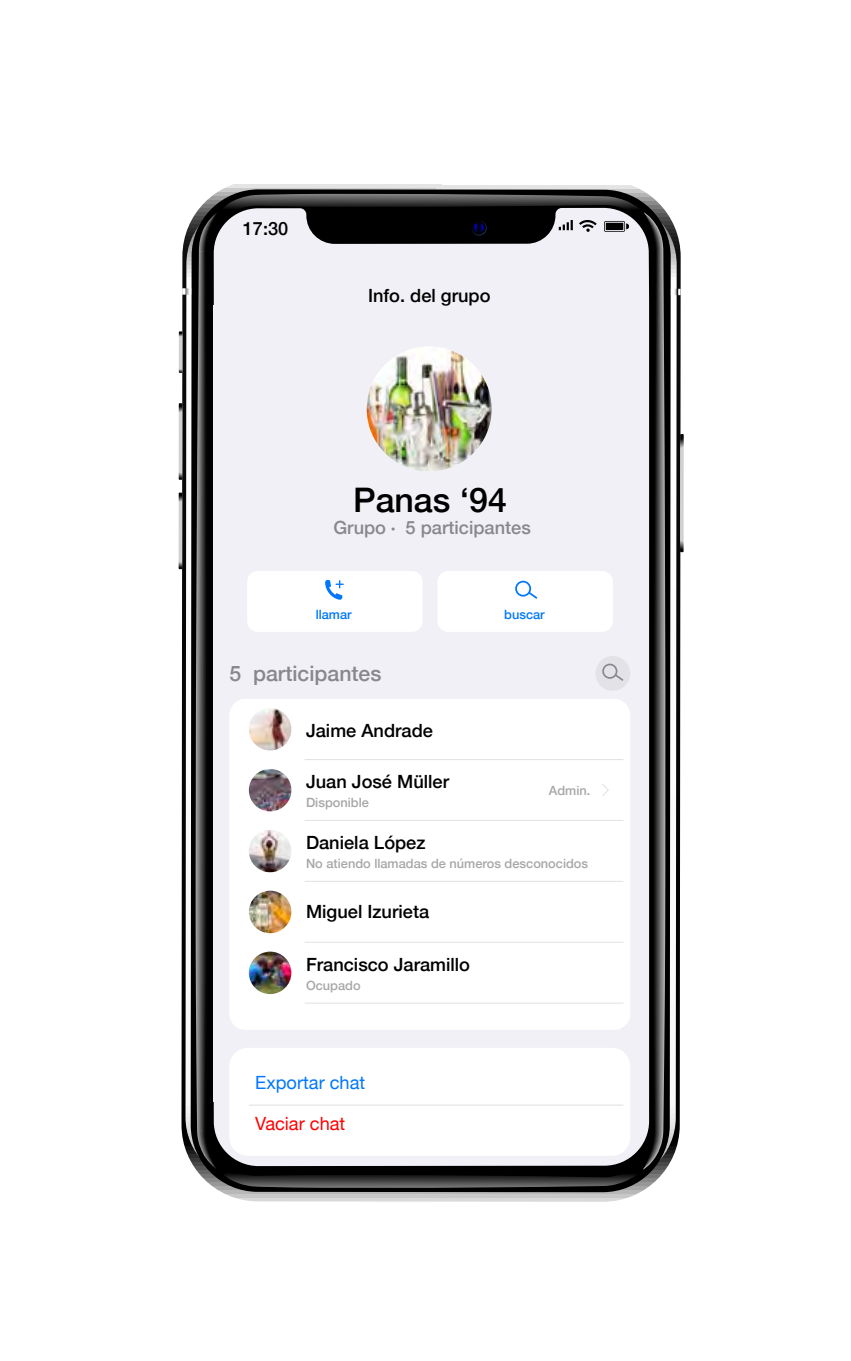
<style>
.page{position:relative;width:851px;height:1361px;background:#fff}
.page>*{position:absolute;margin:0;border:0;box-sizing:border-box;transform-origin:0 0}
.t1{font:500 33.8px "Helvetica Neue";color:#000}
.t2{font:500 21.2px "Helvetica Neue";color:#88878e}
.t3{font:500 18.2px "Helvetica Neue";color:#000}
.t4{font:500 18.2px "Helvetica Neue";color:#88878e}
.t5{font:18.2px "Helvetica Neue";color:#0077fc}
.t6{font:18.2px "Helvetica Neue";color:#ff0003}
.t7{font:500 12.8px "Helvetica Neue";color:#a7a7a8}
.t8{font:500 12.8px "Helvetica Neue";color:#0077fc}
.s1{font-size:8.6px}
</style>
<div class="page">
<svg style="left:178px;top:194px;width:505px;height:994px"></svg>
<img style="left:249px;top:708px;width:42px;height:42px;border-radius:21px">
<img style="left:249px;top:769px;width:42px;height:42px;border-radius:21px">
<p class="t3" style="left:243px;top:214px;width:47px">17:30</p>
<p class="t3" style="left:368px;top:281px;width:124px">Info. del grupo</p>
<h1 class="t1" style="left:353px;top:473px;width:155px">Panas ‘94</h1>
<p class="t4" style="left:333px;top:513px;width:199px">Grupo <span class="s1">•</span> 5 participantes</p>
<p class="t8" style="left:316px;top:604px;width:37px">llamar</p>
<p class="t8" style="left:504px;top:604px;width:42px">buscar</p>
<p class="t2" style="left:229px;top:656px;width:153px">5 participantes</p>
<p class="t3" style="left:306px;top:716px;width:128px">Jaime Andrade</p>
<p class="t3" style="left:306px;top:767px;width:145px">Juan José Müller</p>
<p class="t7" style="left:306px;top:792px;width:64px">Disponible</p>
<p class="t7" style="left:548px;top:780px;width:43px">Admin.</p>
<p class="t3" style="left:306px;top:828px;width:121px">Daniela López</p>
<p class="t7" style="left:306px;top:853px;width:283px">No atiendo llamadas de números desconocidos</p>
<p class="t3" style="left:306px;top:896px;width:125px">Miguel Izurieta</p>
<p class="t3" style="left:306px;top:950px;width:165px">Francisco Jaramillo</p>
<p class="t7" style="left:306px;top:975px;width:56px">Ocupado</p>
<p class="t5" style="left:255px;top:1069px;width:111px">Exportar chat</p>
<p class="t6" style="left:255px;top:1110px;width:92px">Vaciar chat</p>
</div>
